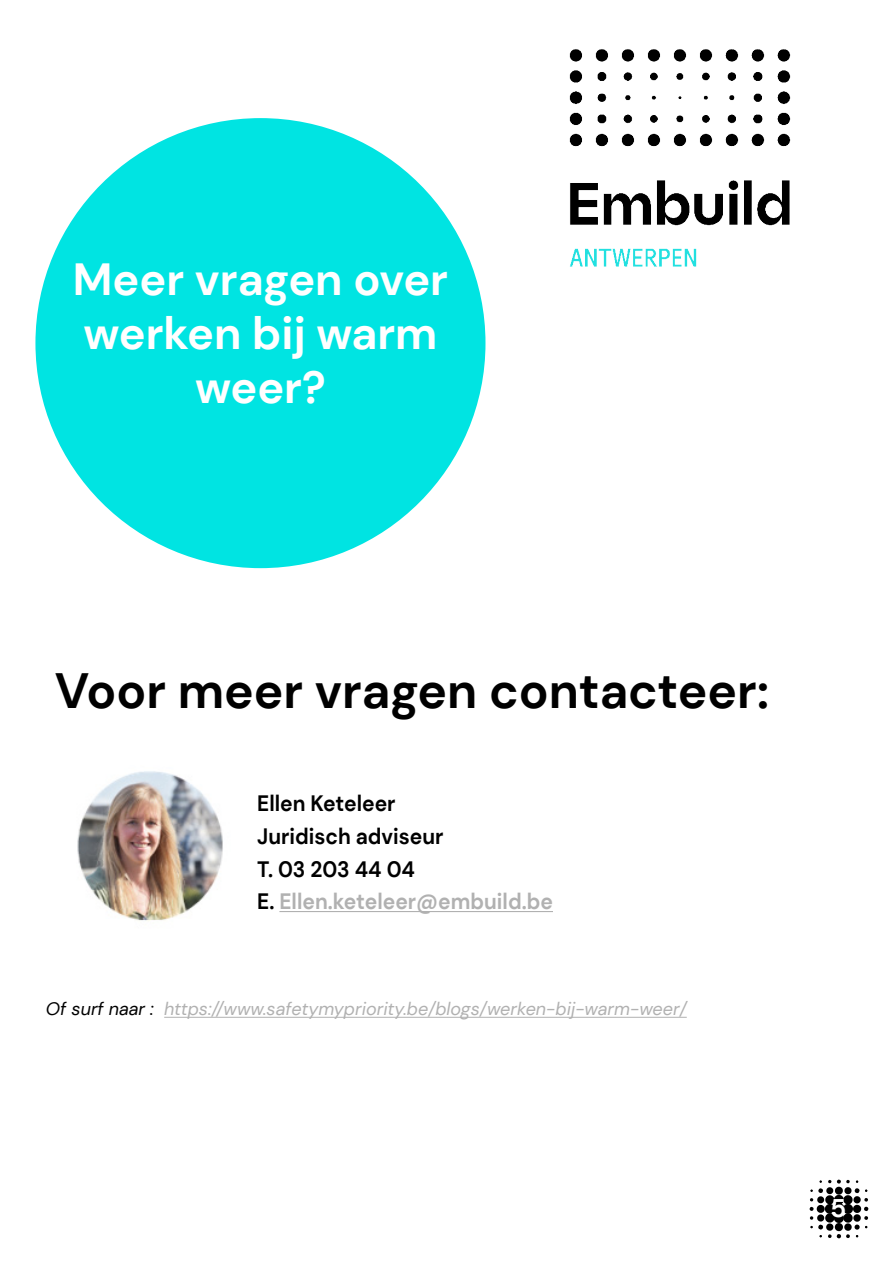
<style>
.page{position:relative;width:893px;height:1263px;background:#fff}
.page>*{position:absolute;margin:0;border:0;box-sizing:border-box;transform-origin:0 0}
.t1{font:700 49.5px "DM Sans";color:#000}
.t2{font:700 45px/54px "DM Sans";color:#fff;text-align:center}
.t3{font:700 25.5px "DM Sans";color:#fff}
.t4{font:700 22.2px "DM Sans";color:#000;scale:.94 1}
.t5{font:700 22.2px "DM Sans";color:#b1b1b1;scale:.94 1}
.t6{font:italic 18px "DM Sans";color:#b1b1b1}
.s1{color:#000}
</style>
<div class="page">
<div style="left:35px;top:118px;width:450px;height:450px;background:#00e4e2;border-radius:50%"></div>
<img style="left:569px;top:49px;width:222px;height:218px">
<svg style="left:809px;top:1179px;width:60px;height:59px"></svg>
<hr style="left:279px;top:911px;width:274px;height:1px;background:#b1b1b1">
<img style="left:77px;top:771px;width:146px;height:150px">
<hr style="left:164px;top:1017px;width:523px;height:1px;background:#b1b1b1">
<p class="t2" style="left:73px;top:252px;width:377px">Meer vragen over werken bij warm weer?</p>
<p class="t1" style="left:55px;top:659px;width:716px">Voor meer vragen contacteer:</p>
<p class="t4" style="left:257px;top:789px;width:149px">Ellen Keteleer</p>
<p class="t4" style="left:257px;top:822px;width:200px">Juridisch adviseur</p>
<p class="t4" style="left:257px;top:855px;width:169px">T. 03 203 44 04</p>
<p class="t5" style="left:257px;top:888px;width:316px"><span class="s1">E.</span> Ellen.keteleer@embuild.be</p>
<p class="t6" style="left:46px;top:998px;width:642px"><span class="s1">Of surf naar :</span> https://www.safetymypriority.be/blogs/werken-bij-warm-weer/</p>
<p class="t3" style="left:830px;top:1192px;width:17px">5</p>
</div>
